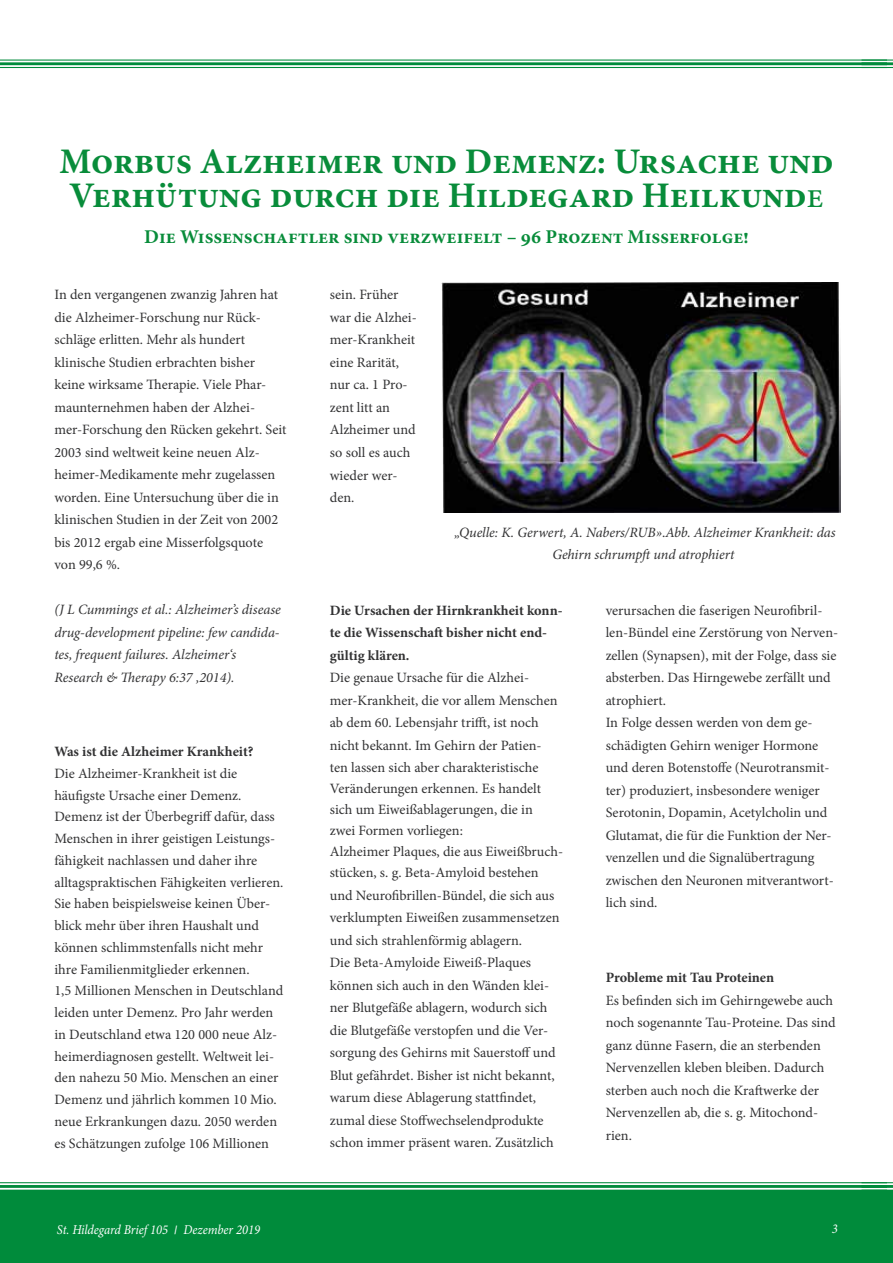
<style>
.page{position:relative;width:893px;height:1263px;background:#fff}
.page>*{position:absolute;margin:0;border:0;box-sizing:border-box;transform-origin:0 0}
.t1{font:700 36px/34.5px "Minion Pro";color:#088c3a}
.t2{font:700 19.5px "Minion Pro";color:#088c3a}
.t3{font:14.25px/22.5px "Minion Pro";color:#323233}
.t4{font:italic 14.25px/22.5px "Minion Pro";letter-spacing:-.005em;color:#323233}
.t5{font:700 14.25px/22.5px "Minion Pro";letter-spacing:-.015em;color:#323233}
.t6{font:italic 13.5px "Minion Pro";letter-spacing:-.005em;color:#fff;scale:.93 1}
.s1{font-weight:400}
.s2{font-style:normal}
.s3{font-family:"Arial"}
</style>
<div class="page">
<hr style="left:0;top:60px;width:887px;height:1px;background:#008b3b">
<hr style="left:0;top:62px;width:887px;height:3px;background:#008b3b">
<hr style="left:0;top:67px;width:887px;height:1px;background:#008b3b">
<hr style="left:0;top:1182px;width:887px;height:1px;background:#008b3b">
<hr style="left:0;top:1185px;width:887px;height:3px;background:#008b3b">
<hr style="left:0;top:1189px;width:887px;height:2px;background:#008b3b">
<div style="left:0;top:1191px;width:887px;height:72px;background:#008b3b"></div>
<hr style="left:861px;top:60px;width:32px;height:1px;background:#008b3b">
<hr style="left:861px;top:62px;width:32px;height:3px;background:#008b3b">
<hr style="left:861px;top:67px;width:32px;height:1px;background:#008b3b">
<hr style="left:861px;top:1182px;width:32px;height:1px;background:#008b3b">
<hr style="left:861px;top:1185px;width:32px;height:3px;background:#008b3b">
<hr style="left:861px;top:1189px;width:32px;height:2px;background:#008b3b">
<div style="left:861px;top:1191px;width:32px;height:72px;background:#008b3b"></div>
<img style="left:441px;top:283px;width:400px;height:230px">
<h1 class="t1" style="left:59px;top:144px;width:776px">Morbus Alzheimer und Demenz: Ursache und<br>Verhütung durch die Hildegard Heilkund<span class="s1">e</span></h1>
<h2 class="t2" style="left:144px;top:223px;width:606px">Die Wissenschaftler sind verzweifelt – 96 Prozent Miserfolge!</h2>
<p class="t3" style="left:54px;top:284px;width:234px">In den vergangenen zwanzig Jahren hat die Alzheimer-Forschung nur Rück&shy;schläge erlitten. Mehr als hundert klinische Studien erbrachten bisher keine wirksame Therapie. Viele Phar&shy;maunternehmen haben der Alzhei&shy;mer-Forschung den Rücken gekehrt. Seit 2003 sind weltweit keine neuen Alz&shy;heimer-Medikamente mehr zugelassen worden. Eine Untersuchung über die in klinischen Studien in der Zeit von 2002 bis 2012 ergab eine Misserfolgsquote von 99,6 %.</p>
<p class="t4" style="left:54px;top:598px;width:228px">(J L Cummings et al.: Alzheimer’s disease drug-development pipeline: few candida&shy;tes, frequent failures. Alzheimer‘s Research &amp; Therapy 6:37 ,2014).</p>
<p class="t5" style="left:54px;top:740px;width:201px">Was ist die Alzheimer Krankheit?</p>
<p class="t3" style="left:54px;top:762px;width:231px;line-height:21.8px">Die Alzheimer-Krankheit ist die häufigste Ursache einer Demenz.<br>Demenz ist der Überbegriff dafür, dass Menschen in ihrer geistigen Leistungs&shy;fähigkeit nachlassen und daher ihre alltagspraktischen Fähigkeiten verlieren.<br>Sie haben beispielsweise keinen Über&shy;blick mehr über ihren Haushalt und können schlimmstenfalls nicht mehr ihre Familienmitglieder erkennen.<br>1,5 Millionen Menschen in Deutschland leiden unter Demenz. Pro Jahr werden in Deutschland etwa 120 000 neue Alz&shy;heimerdiagnosen gestellt. Weltweit lei&shy;den nahezu 50 Mio. Menschen an einer Demenz und jährlich kommen 10 Mio. neue Erkrankungen dazu. 2050 werden es Schätzungen zufolge 106 Millionen</p>
<p class="t3" style="left:330px;top:284px;width:89px">sein. Früher war die Alzhei&shy;mer-Krankheit eine Rarität, nur ca. 1 Pro&shy;zent litt an<br>Alzheimer und so soll es auch wieder wer&shy;den.</p>
<p class="t4" style="left:455px;top:521px;width:383px;text-align:center">„Quelle: K. Gerwert, A. Nabers/RUB»<span class="s2">.</span>Abb. Alzheimer Krankheit: das<br>Gehirn schrumpft und atrophiert</p>
<p class="t5" style="left:330px;top:598px;width:234px">Die Ursachen der Hirnkrankheit konn&shy;te die Wissenschaft bisher nicht end&shy;gültig klären.</p>
<p class="t3" style="left:330px;top:666px;width:229px">Die genaue Ursache für die Alzhei&shy;mer-Krankheit, die vor allem Menschen ab dem 60. Lebensjahr trifft, ist noch nicht bekannt. Im Gehirn der Patien&shy;ten lassen sich aber charakteristische</p>
<p class="t3" style="left:330px;top:778px;width:235px;line-height:21px">Veränderungen erkennen. Es handelt sich um Eiweißablagerungen, die in<br>zwei Formen vorliegen:<br>Alzheimer Plaques, die aus Eiweißbruch&shy;stücken, s. g. Beta-Amyloid bestehen</p>
<p class="t3" style="left:330px;top:884px;width:231px">und Neurofibrillen-Bündel, die sich aus verklumpten Eiweißen zusammensetzen und sich strahlenförmig ablagern.<br>Die Beta-Amyloide Eiweiß-Plaques können sich auch in den Wänden klei&shy;ner Blutgefäße ablagern, wodurch sich die Blutgefäße verstopfen und die Ver&shy;sorgung des Gehirns mit Sauerstoff und Blut gefährdet. Bisher ist nicht bekannt, warum diese Ablagerung stattfindet, zumal diese Stoffwechselendprodukte schon immer präsent waren. Zusätzlich</p>
<p class="t3" style="left:606px;top:599px;width:234px">verursachen die faserigen Neurofibril&shy;len-Bündel eine Zerstörung von Nerven&shy;zellen (Synapsen), mit der Folge, dass sie absterben. Das Hirngewebe zerfällt und atrophiert.<br>In Folge dessen werden von dem ge&shy;schädigten Gehirn weniger Hormone und deren Botenstoffe (Neurotransmit&shy;ter) produziert, insbesondere weniger Serotonin, Dopamin, Acetylcholin und Glutamat, die für die Funktion der Ner&shy;venzellen und die Signalübertragung zwischen den Neuronen mitverantwort&shy;lich sind.</p>
<p class="t5" style="left:606px;top:966px;width:170px">Probleme mit Tau Proteinen</p>
<p class="t3" style="left:606px;top:989px;width:231px">Es befinden sich im Gehirngewebe auch noch sogenannte Tau-Proteine. Das sind ganz dünne Fasern, die an sterbenden Nervenzellen kleben bleiben. Dadurch sterben auch noch die Kraftwerke der Nervenzellen ab, die s. g. Mitochond&shy;rien.</p>
<p class="t6" style="left:57px;top:1220px;width:220px">St. Hildegard Brief 105 <span class="s3">׀</span> Dezember 2019</p>
<p class="t6" style="left:832px;top:1219px;width:8px">3</p>
</div>
